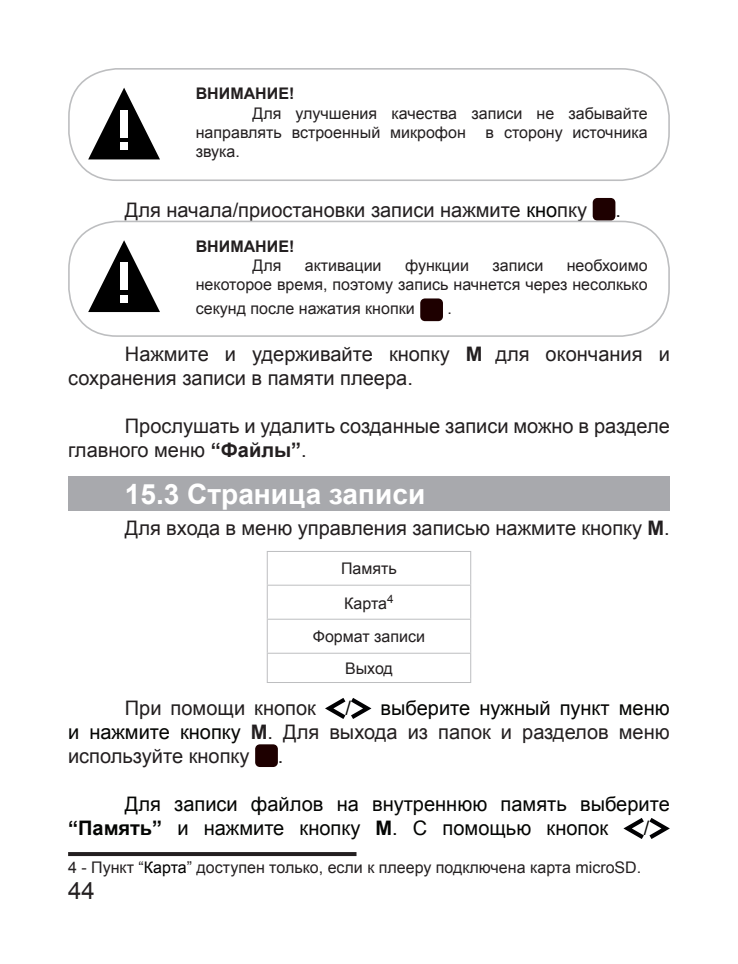
<style>
.page{position:relative;width:738px;height:964px;background:#fff}
.page>*{position:absolute;margin:0;border:0;box-sizing:border-box;transform-origin:0 0}
.t1{font:700 28px "Arial";color:#fff}
.t2{font:24px "Arial";color:#231f20}
.t3{font:20px/24px "Arial";color:#231f20}
.t4{font:20px/24px "Arial";color:#040503}
.t5{font:16px/19.2px "Arial";color:#231f20;text-align:right}
.t6{font:700 16px/19.2px "Arial";color:#231f20}
.s1{color:#040504}
.s2{font-weight:400}
.s3{font-weight:700}
.s4{color:#040503}
.s5{color:#000}
</style>
<div class="page">
<svg style="left:70px;top:74px;width:591px;height:99px"></svg>
<hr style="left:177px;top:74px;width:4px;height:99px;background:#fff">
<svg style="left:88px;top:88px;width:72px;height:71px"></svg>
<div style="left:121px;top:142px;width:7px;height:8px;background:#fff"></div>
<div style="left:121px;top:110px;width:7px;height:28px;background:#fff"></div>
<div style="left:68px;top:68px;width:601px;height:113px;border:2px solid #bdbec0;border-radius:48px"></div>
<svg style="left:592px;top:198px;width:23px;height:23px"></svg>
<svg style="left:70px;top:226px;width:591px;height:104px"></svg>
<hr style="left:177px;top:226px;width:4px;height:104px;background:#fff">
<svg style="left:88px;top:240px;width:72px;height:72px"></svg>
<div style="left:121px;top:295px;width:7px;height:8px;background:#fff"></div>
<div style="left:121px;top:263px;width:7px;height:27px;background:#fff"></div>
<svg style="left:420px;top:298px;width:22px;height:23px"></svg>
<div style="left:68px;top:221px;width:601px;height:116px;border:2px solid #bdbec0;border-radius:48px"></div>
<div style="left:68px;top:477px;width:601px;height:34px;background:#a8a9ad"></div>
<hr style="left:266px;top:551px;width:205px;height:1px;background:#bdbec0">
<hr style="left:266px;top:552px;width:2px;height:33px;background:#bdbec0">
<hr style="left:469px;top:552px;width:2px;height:33px;background:#bdbec0">
<hr style="left:266px;top:584px;width:205px;height:2px;background:#bdbec0">
<hr style="left:266px;top:586px;width:2px;height:33px;background:#bdbec0">
<hr style="left:469px;top:586px;width:2px;height:33px;background:#bdbec0">
<hr style="left:266px;top:618px;width:205px;height:2px;background:#bdbec0">
<hr style="left:266px;top:620px;width:2px;height:33px;background:#bdbec0">
<hr style="left:469px;top:620px;width:2px;height:33px;background:#bdbec0">
<hr style="left:266px;top:652px;width:205px;height:2px;background:#bdbec0">
<hr style="left:266px;top:654px;width:2px;height:28px;background:#bdbec0">
<hr style="left:469px;top:654px;width:2px;height:28px;background:#bdbec0">
<hr style="left:266px;top:682px;width:205px;height:1px;background:#bdbec0">
<svg style="left:325px;top:698px;width:20px;height:21px"></svg>
<svg style="left:351px;top:698px;width:20px;height:21px"></svg>
<svg style="left:255px;top:744px;width:23px;height:23px"></svg>
<svg style="left:623px;top:818px;width:20px;height:21px"></svg>
<svg style="left:649px;top:818px;width:20px;height:21px"></svg>
<svg style="left:68px;top:852px;width:288px;height:4px"></svg>
<p class="t6" style="left:195px;top:85px;width:100px">ВНИМАНИЕ!</p>
<p class="t5" style="left:252px;top:103px;width:396px">Для улучшения качества записи не забывайте</p>
<p class="t5" style="left:195px;top:123px;width:453px">направлять встроенный микрофон в сторону источника</p>
<p class="t5" style="left:195px;top:142px;width:46px">звука.</p>
<p class="t3" style="left:125px;top:198px;width:463px">Для начала/приостановки записи нажмите <span class="s1">кно</span>пку</p>
<p class="t3" style="left:615px;top:198px;width:7px">.</p>
<p class="t6" style="left:252px;top:237px;width:43px;text-indent:-57px">ВНИМАНИЕ!<br><span class="s2">Для</span></p>
<p class="t5" style="left:195px;top:256px;width:453px">необхоимо<br>некоторое время, поэтому запись начнется через несолкько</p>
<p class="t5" style="left:195px;top:299px;width:220px">секунд после нажатия кнопки</p>
<p class="t5" style="left:447px;top:299px;width:6px">.</p>
<p class="t3" style="left:68px;top:342px;width:602px;text-indent:57px">Нажмите и удерживайте кнопку <span class="s3">M</span> для окончания и сохранения записи в памяти плеера.</p>
<p class="t3" style="left:68px;top:414px;width:602px;text-indent:57px">Прослушать и удалить созданные записи можно в разделе главного меню <span class="s3">“Файлы”</span>.</p>
<p class="t1" style="left:125px;top:476px;width:301px">15.3 Страница записи</p>
<p class="t3" style="left:125px;top:516px;width:546px">Для входа в меню управления записью нажмите кнопку <span class="s3">М</span>.</p>
<p class="t5" style="left:341px;top:559px;width:57px">Память</p>
<p class="t5" style="left:344px;top:594px;width:51px">Карта<sup>4</sup></p>
<p class="t5" style="left:312px;top:627px;width:114px">Формат записи</p>
<p class="t5" style="left:345px;top:658px;width:49px">Выход</p>
<p class="t3" style="left:125px;top:696px;width:192px">При помощи кнопок</p>
<p class="t4" style="left:345px;top:696px;width:7px">/</p>
<p class="t5" style="left:304px;top:256px;width:78px">активации</p>
<p class="t5" style="left:405px;top:256px;width:65px">функции</p>
<p class="t5" style="left:492px;top:256px;width:52px">записи</p>
<p class="t3" style="left:68px;top:696px;width:602px;text-align:justify;text-indent:312px"><span class="s4">выберите нужный пункт меню и нажмите кнопку</span> <span class="s3">М</span>. Для выхода из папок и разделов меню используйте кнопку</p>
<p class="t3" style="left:278px;top:744px;width:14px">.<sup>4</sup></p>
<p class="t4" style="left:68px;top:792px;width:602px;text-indent:57px">Для записи файлов на внутреннюю память выберите <span class="s3">“Память”</span> и нажмите кнопку <span class="s3">М</span>. С помощью кнопок</p>
<p class="t4" style="left:643px;top:816px;width:7px">/</p>
<p class="t5" style="left:68px;top:858px;width:574px">4 - Пункт “<span class="s5">Карта</span>” доступен только, если к плееру подключена карта microSD.</p>
<p class="t2" style="left:68px;top:875px;width:28px">44</p>
</div>
